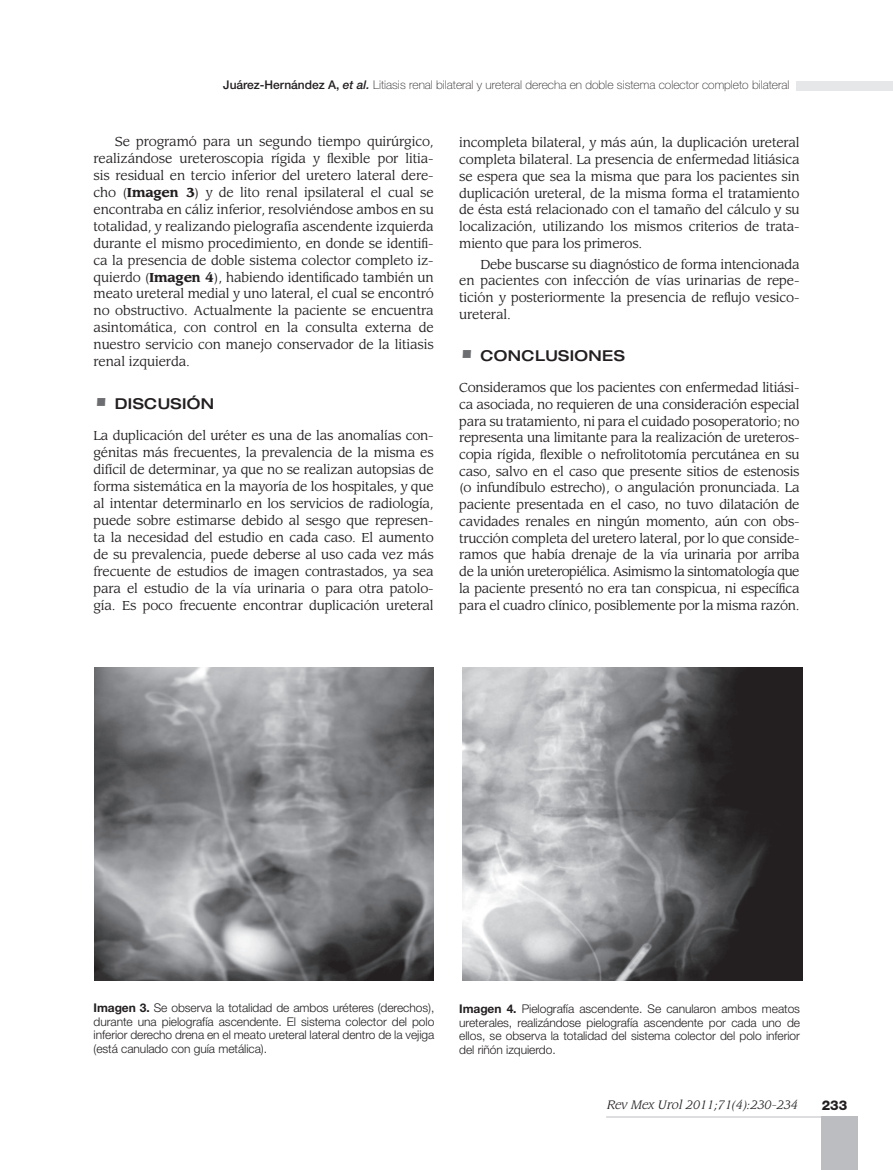
<style>
.page{position:relative;width:893px;height:1170px;background:#fff}
.page>*{position:absolute;margin:0;border:0;box-sizing:border-box;transform-origin:0 0}
.t1{font:500 expanded 15px "Helvetica Neue LT Std";letter-spacing:.025em;color:#231f20}
.t2{font:800 13.5px "Helvetica Neue LT Std";color:#231f20}
.t3{font:12.75px/17px "Leawood";letter-spacing:-.015em;color:#231f20;text-align:justify}
.t4{font:300 12px/13.5px "Helvetica Neue LT Std";letter-spacing:-.005em;color:#231f20;text-align:justify}
.t5{font:100 12px "Helvetica Neue LT Std";color:#231f20}
.t6{font:italic 12px "Leawood";color:#231f20}
.s1{font-weight:500}
.s2{font-weight:500;font-style:italic}
.s3{font-weight:700}
.s4{font-family:"Itc Eras";font-weight:900;font-stretch:normal;font-size:21px;color:#6c6d70}
</style>
<div class="page">
<hr style="left:606px;top:1116px;width:252px;height:1px;background:#bcbdc0">
<div style="left:822px;top:1116px;width:36px;height:53px;background:#bcbdc0"></div>
<div style="left:795px;top:81px;width:98px;height:9px;background:#e6e7e9"></div>
<img style="left:94px;top:667px;width:340px;height:313px">
<img style="left:463px;top:667px;width:339px;height:313px">
<p class="t5" style="left:223px;top:78px;width:568px"><span class="s1">Juárez-Hernández A,</span> <span class="s2">et al.</span> Litiasis renal bilateral y ureteral derecha en doble sistema colector completo bilateral</p>
<p class="t3" style="left:94px;top:133px;width:342px;text-indent:21px">Se programó para un segundo tiempo quirúrgico, realizándose ureteroscopia rígida y flexible por litia&shy;sis residual en tercio inferior del uretero lateral dere&shy;cho (<span class="s3">Imagen 3</span>) y de lito renal ipsilateral el cual se encontraba en cáliz inferior, resolviéndose ambos en su totalidad, y realizando pielografía ascendente izquierda durante el mismo procedimiento, en donde se identifi&shy;ca la presencia de doble sistema colector completo iz&shy;quierdo (<span class="s3">Imagen 4</span>), habiendo identificado también un meato ureteral medial y uno lateral, el cual se encontró no obstructivo. Actualmente la paciente se encuentra asintomática, con control en la consulta externa de nuestro servicio con manejo conservador de la litiasis renal izquierda.</p>
<p class="t1" style="left:94px;top:394px;width:122px"><span class="s4">•</span> DISCUSIÓN</p>
<p class="t3" style="left:94px;top:427px;width:342px">La duplicación del uréter es una de las anomalías con&shy;génitas más frecuentes, la prevalencia de la misma es difícil de determinar, ya que no se realizan autopsias de forma sistemática en la mayoría de los hospitales, y que al intentar determinarlo en los servicios de radiología, puede sobre estimarse debido al sesgo que represen&shy;ta la necesidad del estudio en cada caso. El aumento de su prevalencia, puede deberse al uso cada vez más frecuente de estudios de imagen contrastados, ya sea para el estudio de la vía urinaria o para otra patolo&shy;gía. Es poco frecuente encontrar duplicación ureteral</p>
<p class="t3" style="left:459px;top:135px;width:342px">incompleta bilateral, y más aún, la duplicación ureteral completa bilateral. La presencia de enfermedad litiásica se espera que sea la misma que para los pacientes sin duplicación ureteral, de la misma forma el tratamiento de ésta está relacionado con el tamaño del cálculo y su localización, utilizando los mismos criterios de trata&shy;miento que para los primeros.</p>
<p class="t3" style="left:459px;top:256px;width:342px;text-indent:21px">Debe buscarse su diagnóstico de forma intencionada en pacientes con infección de vías urinarias de repe&shy;tición y posteriormente la presencia de reflujo vesico&shy;ureteral.</p>
<p class="t1" style="left:459px;top:346px;width:167px"><span class="s4">•</span> CONCLUSIONES</p>
<p class="t3" style="left:459px;top:379px;width:342px">Consideramos que los pacientes con enfermedad litiási&shy;ca asociada, no requieren de una consideración especial para su tratamiento, ni para el cuidado posoperatorio; no representa una limitante para la realización de ureteros&shy;copia rígida, flexible o nefrolitotomía percutánea en su caso, salvo en el caso que presente sitios de estenosis (o infundíbulo estrecho), o angulación pronunciada. La paciente presentada en el caso, no tuvo dilatación de cavidades renales en ningún momento, aún con obs&shy;trucción completa del uretero lateral, por lo que conside&shy;ramos que había drenaje de la vía urinaria por arriba de la unión ureteropiélica. Asimismo la sintomatología que la paciente presentó no era tan conspicua, ni específica para el cuadro clínico, posiblemente por la misma razón.</p>
<p class="t4" style="left:94px;top:1000px;width:342px"><span class="s3">Imagen 3.</span> Se observa la totalidad de ambos uréteres (derechos), durante una pielografía ascendente. El sistema colector del polo inferior derecho drena en el meato ureteral lateral dentro de la vejiga (está canulado con guía metálica).</p>
<p class="t4" style="left:459px;top:1001px;width:342px"><span class="s3">Imagen 4.</span> Pielografía ascendente. Se canularon ambos meatos ureterales, realizándose pielografía ascendente por cada uno de ellos, se observa la totalidad del sistema colector del polo inferior del riñón izquierdo.</p>
<p class="t6" style="left:607px;top:1097px;width:192px">Rev Mex Urol 2011;71(4):230-234</p>
<p class="t2" style="left:822px;top:1096px;width:27px">233</p>
</div>
